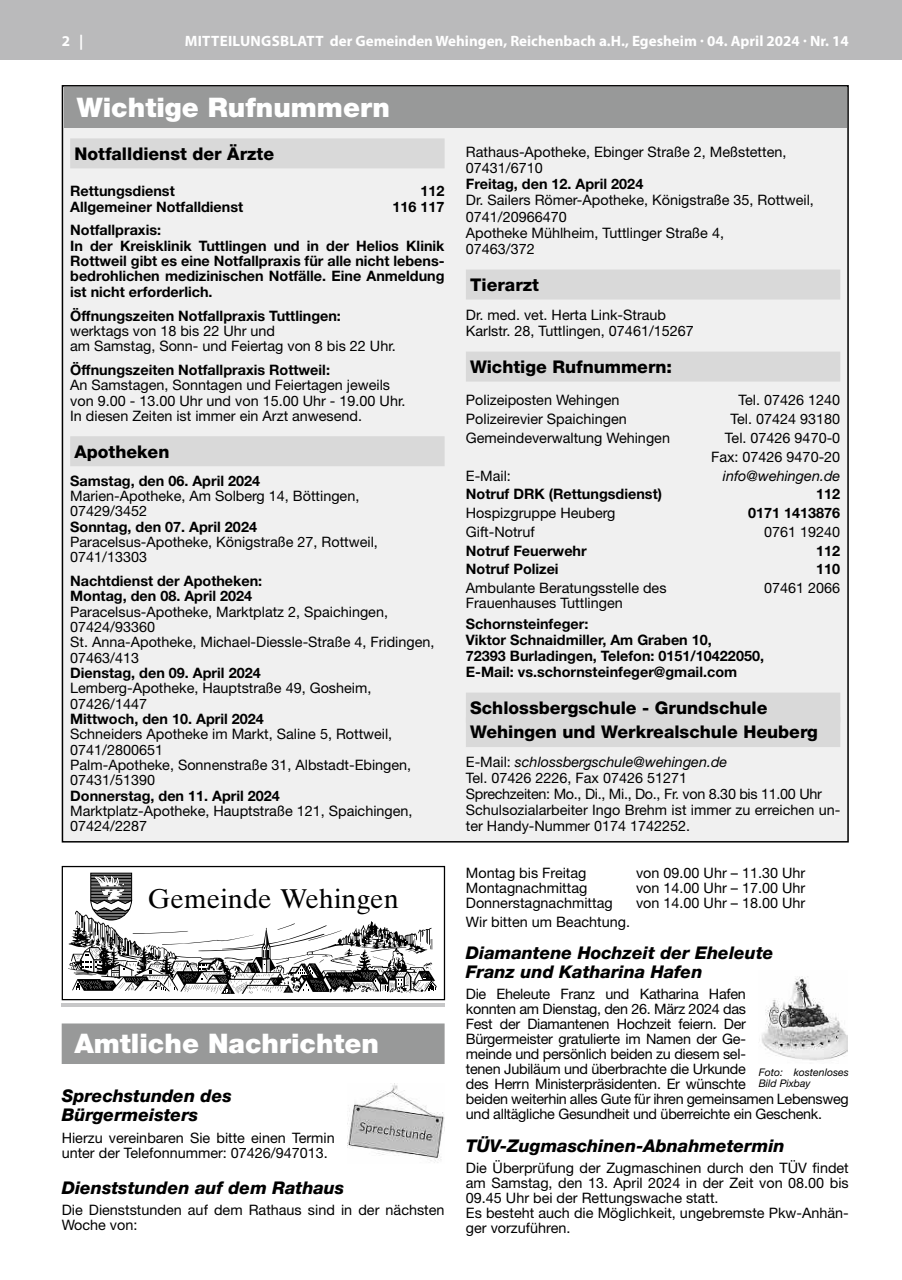
<style>
.page{position:relative;width:902px;height:1280px;background:#fff}
.page>*{position:absolute;margin:0;border:0;box-sizing:border-box;transform-origin:0 0}
.t1{font:27.15px "Times Ten";color:#000}
.t2{font:900 27px "Helvetica Neue LT Pro";color:#fff}
.t3{font:italic 800 17.55px/19.2px "Helvetica Neue LT Pro";color:#000}
.t4{font:800 17.55px/24.5px "Helvetica Neue LT Pro";color:#000}
.t5{font:700 15px "Myriad Pro";color:#fff}
.t6{font:14.4px/15.3px "Helvetica Neue LT Pro";color:#000}
.t7{font:700 14.4px/15.3px "Helvetica Neue LT Pro";color:#000}
.t8{font:14.4px/15px "Helvetica Neue LT Pro";letter-spacing:-.02em;color:#000}
.t9{font:italic 14.4px "Helvetica Neue LT Pro";color:#000}
.t10{font:italic 10.5px/10.9px "Helvetica Neue LT Pro";color:#000}
.s1{font-style:italic}
</style>
<div class="page">
<hr style="left:901px;top:0;width:1px;height:60px;background:#bababb">
<div style="left:0;top:0;width:901px;height:60px;background:#bababb"></div>
<div style="left:62px;top:1023px;width:382px;height:41px;background:#989999"></div>
<div style="left:62px;top:866px;width:383px;height:134px;border:1px solid #000"></div>
<svg style="left:68px;top:873px;width:368px;height:121px"></svg>
<hr style="left:91px;top:888px;width:41px;height:1px;background:#000">
<hr style="left:91px;top:887px;width:41px;height:1px;background:#000">
<hr style="left:62px;top:1003px;width:383px;height:4px;background:#c7c7c8">
<img style="left:347px;top:1083px;width:97px;height:80px">
<img style="left:759px;top:976px;width:88px;height:85px">
<div style="left:62px;top:85px;width:786px;height:757px;background:#f0f0f0;border:2px solid #000"></div>
<div style="left:70px;top:138px;width:374px;height:30px;background:#d9d9d9"></div>
<div style="left:70px;top:436px;width:374px;height:30px;background:#d9d9d9"></div>
<div style="left:466px;top:270px;width:374px;height:30px;background:#d9d9d9"></div>
<div style="left:466px;top:352px;width:374px;height:30px;background:#d9d9d9"></div>
<div style="left:466px;top:693px;width:374px;height:30px;background:#d9d9d9"></div>
<div style="left:466px;top:717px;width:374px;height:30px;background:#d9d9d9"></div>
<div style="left:64px;top:87px;width:782px;height:41px;background:#989999"></div>
<p class="t5" style="left:62px;top:31px;width:23px">2 |</p>
<p class="t5" style="left:185px;top:31px;width:665px">MITTEILUNGSBLATT der Gemeinden Wehingen, Reichenbach a.H., Egesheim · 04. April 2024 · Nr. 14</p>
<h2 class="t2" style="left:77px;top:91px;width:315px">Wichtige Rufnummern</h2>
<p class="t4" style="left:74px;top:141px;width:201px">Notfalldienst der Ärzte</p>
<p class="t7" style="left:70px;top:183px;width:106px">Rettungsdienst</p>
<p class="t7" style="left:420px;top:183px;width:26px">112</p>
<p class="t7" style="left:70px;top:198px;width:174px">Allgemeiner Notfalldienst</p>
<p class="t7" style="left:392px;top:198px;width:54px">116 117</p>
<p class="t7" style="left:70px;top:222px;width:376px">Notfallpraxis:<br>In der Kreisklinik Tuttlingen und in der Helios Klinik Rottweil gibt es eine Notfallpraxis für alle nicht lebens&shy;bedrohlichen medizinischen Notfälle. Eine Anmeldung ist nicht erforderlich.</p>
<p class="t7" style="left:70px;top:307px;width:272px">Öffnungszeiten Notfallpraxis Tuttlingen:</p>
<p class="t6" style="left:70px;top:323px;width:327px">werktags von 18 bis 22 Uhr und<br>am Samstag, Sonn- und Feiertag von 8 bis 22 Uhr.</p>
<p class="t7" style="left:70px;top:362px;width:261px">Öffnungszeiten Notfallpraxis Rottweil:</p>
<p class="t6" style="left:70px;top:377px;width:337px">An Samstagen, Sonntagen und Feiertagen jeweils von 9.00 - 13.00 Uhr und von 15.00 Uhr - 19.00 Uhr.<br>In diesen Zeiten ist immer ein Arzt anwesend.</p>
<p class="t4" style="left:74px;top:439px;width:96px">Apotheken</p>
<p class="t7" style="left:70px;top:472px;width:191px">Samstag, den 06. April 2024</p>
<p class="t6" style="left:70px;top:488px;width:291px">Marien-Apotheke, Am Solberg 14, Böttingen,<br>07429/3452</p>
<p class="t7" style="left:70px;top:518px;width:188px">Sonntag, den 07. April 2024</p>
<p class="t6" style="left:70px;top:534px;width:309px">Paracelsus-Apotheke, Königstraße 27, Rottweil,<br>0741/13303</p>
<p class="t7" style="left:70px;top:573px;width:194px">Nachtdienst der Apotheken:<br>Montag, den 08. April 2024</p>
<p class="t6" style="left:70px;top:603px;width:366px">Paracelsus-Apotheke, Marktplatz 2, Spaichingen, 07424/93360<br>St. Anna-Apotheke, Michael-Diessle-Straße 4, Fridingen, 07463/413</p>
<p class="t7" style="left:70px;top:665px;width:192px">Dienstag, den 09. April 2024</p>
<p class="t6" style="left:70px;top:680px;width:303px">Lemberg-Apotheke, Hauptstraße 49, Gosheim,<br>07426/1447</p>
<p class="t7" style="left:70px;top:711px;width:195px">Mittwoch, den 10. April 2024</p>
<p class="t6" style="left:70px;top:726px;width:342px">Schneiders Apotheke im Markt, Saline 5, Rottweil, 0741/2800651<br>Palm-Apotheke, Sonnenstraße 31, Albstadt-Ebingen, 07431/51390</p>
<p class="t7" style="left:70px;top:787px;width:211px">Donnerstag, den 11. April 2024</p>
<p class="t6" style="left:70px;top:803px;width:344px">Marktplatz-Apotheke, Hauptstraße 121, Spaichingen,<br>07424/2287</p>
<h1 class="t1" style="left:148px;top:882px;width:252px">Gemeinde Wehingen</h1>
<h2 class="t2" style="left:74px;top:1027px;width:306px">Amtliche Nachrichten</h2>
<p class="t3" style="left:62px;top:1086px;width:172px">Sprechstunden des<br>Bürgermeisters</p>
<p class="t6" style="left:62px;top:1130px;width:274px">Hierzu vereinbaren Sie bitte einen Termin unter der Telefonnummer: 07426/947013.</p>
<p class="t3" style="left:62px;top:1178px;width:284px">Dienststunden auf dem Rathaus</p>
<p class="t6" style="left:62px;top:1202px;width:384px">Die Dienststunden auf dem Rathaus sind in der nächsten<br>Woche von:</p>
<p class="t6" style="left:466px;top:144px;width:322px;line-height:16px">Rathaus-Apotheke, Ebinger Straße 2, Meßstetten,<br>07431/6710</p>
<p class="t7" style="left:466px;top:176px;width:179px">Freitag, den 12. April 2024</p>
<p class="t6" style="left:466px;top:192px;width:349px;line-height:16px">Dr. Sailers Römer-Apotheke, Königstraße 35, Rottweil,<br>0741/20966470<br>Apotheke Mühlheim, Tuttlinger Straße 4,<br>07463/372</p>
<p class="t4" style="left:470px;top:272px;width:70px">Tierarzt</p>
<p class="t6" style="left:466px;top:306px;width:229px;line-height:16px">Dr. med. vet. Herta Link-Straub<br>Karlstr. 28, Tuttlingen, 07461/15267</p>
<p class="t4" style="left:470px;top:354px;width:203px">Wichtige Rufnummern:</p>
<p class="t6" style="left:466px;top:392px;width:155px">Polizeiposten Wehingen</p>
<p class="t6" style="left:738px;top:392px;width:103px">Tel. 07426 1240</p>
<p class="t6" style="left:466px;top:411px;width:162px">Polizeirevier Spaichingen</p>
<p class="t6" style="left:730px;top:411px;width:111px">Tel. 07424 93180</p>
<p class="t6" style="left:466px;top:430px;width:206px">Gemeindeverwaltung Wehingen</p>
<p class="t6" style="left:711px;top:428px;width:131px;line-height:18.8px;text-align:right">Tel. 07426 9470-0<br>Fax: 07426 9470-20</p>
<p class="t6" style="left:466px;top:467px;width:47px">E-Mail:</p>
<p class="t9" style="left:722px;top:466px;width:119px">info@wehingen.de</p>
<p class="t7" style="left:466px;top:486px;width:197px">Notruf DRK (Rettungsdienst)</p>
<p class="t7" style="left:816px;top:486px;width:26px">112</p>
<p class="t6" style="left:466px;top:505px;width:151px">Hospizgruppe Heuberg</p>
<p class="t7" style="left:748px;top:505px;width:94px">0171 1413876</p>
<p class="t6" style="left:466px;top:524px;width:70px">Gift-Notruf</p>
<p class="t6" style="left:764px;top:524px;width:78px">0761 19240</p>
<p class="t7" style="left:466px;top:543px;width:122px">Notruf Feuerwehr</p>
<p class="t7" style="left:816px;top:543px;width:26px">112</p>
<p class="t7" style="left:466px;top:561px;width:94px">Notruf Polizei</p>
<p class="t7" style="left:816px;top:561px;width:26px">110</p>
<p class="t6" style="left:466px;top:580px;width:202px">Ambulante Beratungsstelle des<br>Frauenhauses Tuttlingen</p>
<p class="t6" style="left:764px;top:580px;width:78px">07461 2066</p>
<p class="t7" style="left:466px;top:615px;width:299px;line-height:16px">Schornsteinfeger:<br>Viktor Schnaidmiller, Am Graben 10,<br>72393 Burladingen, Telefon: 0151/10422050, E-Mail: vs.schornsteinfeger@gmail.com</p>
<p class="t4" style="left:470px;top:695px;width:349px">Schlossbergschule - Grundschule<br>Wehingen und Werkrealschule Heuberg</p>
<p class="t6" style="left:466px;top:754px;width:376px;line-height:16px">E-Mail: <span class="s1">schlossbergschule@wehingen.de<br></span>Tel. 07426 2226, Fax 07426 51271<br>Sprechzeiten: Mo., Di., Mi., Do., Fr. von 8.30 bis 11.00 Uhr Schulsozialarbeiter Ingo Brehm ist immer zu erreichen un&shy;ter Handy-Nummer 0174 1742252.</p>
<p class="t6" style="left:466px;top:865px;width:122px">Montag bis Freitag</p>
<p class="t6" style="left:636px;top:865px;width:171px">von 09.00 Uhr – 11.30 Uhr</p>
<p class="t6" style="left:466px;top:880px;width:123px">Montagnachmittag</p>
<p class="t6" style="left:636px;top:880px;width:171px">von 14.00 Uhr – 17.00 Uhr</p>
<p class="t6" style="left:466px;top:895px;width:148px">Donnerstagnachmittag</p>
<p class="t6" style="left:636px;top:895px;width:171px">von 14.00 Uhr – 18.00 Uhr</p>
<p class="t6" style="left:466px;top:913px;width:166px">Wir bitten um Beachtung.</p>
<p class="t3" style="left:466px;top:943px;width:309px">Diamantene Hochzeit der Eheleute<br>Franz und Katharina Hafen</p>
<p class="t8" style="left:466px;top:986px;width:384px">Die Eheleute Franz und Katharina Hafen<br>konnten am Dienstag, den 26. März 2024 das<br>Fest der Diamantenen Hochzeit feiern. Der<br>Bürgermeister gratulierte im Namen der Ge-<br>meinde und persönlich beiden zu diesem sel-<br>tenen Jubiläum und überbrachte die Urkunde<br>des Herrn Ministerpräsidenten. Er wünschte<br>beiden weiterhin alles Gute für ihren gemeinsamen Lebensweg und alltägliche Gesundheit und überreichte ein Geschenk.</p>
<p class="t3" style="left:466px;top:1135px;width:320px">TÜV-Zugmaschinen-Abnahmetermin</p>
<p class="t6" style="left:466px;top:1160px;width:384px">Die Überprüfung der Zugmaschinen durch den TÜV findet am Samstag, den 13. April 2024 in der Zeit von 08.00 bis 09.45 Uhr bei der Rettungswache statt.<br>Es besteht auch die Möglichkeit, ungebremste Pkw-Anhän&shy;ger vorzuführen.</p>
<p class="t10" style="left:758px;top:1066px;width:92px">Foto: kostenloses<br>Bild Pixbay</p>
</div>
